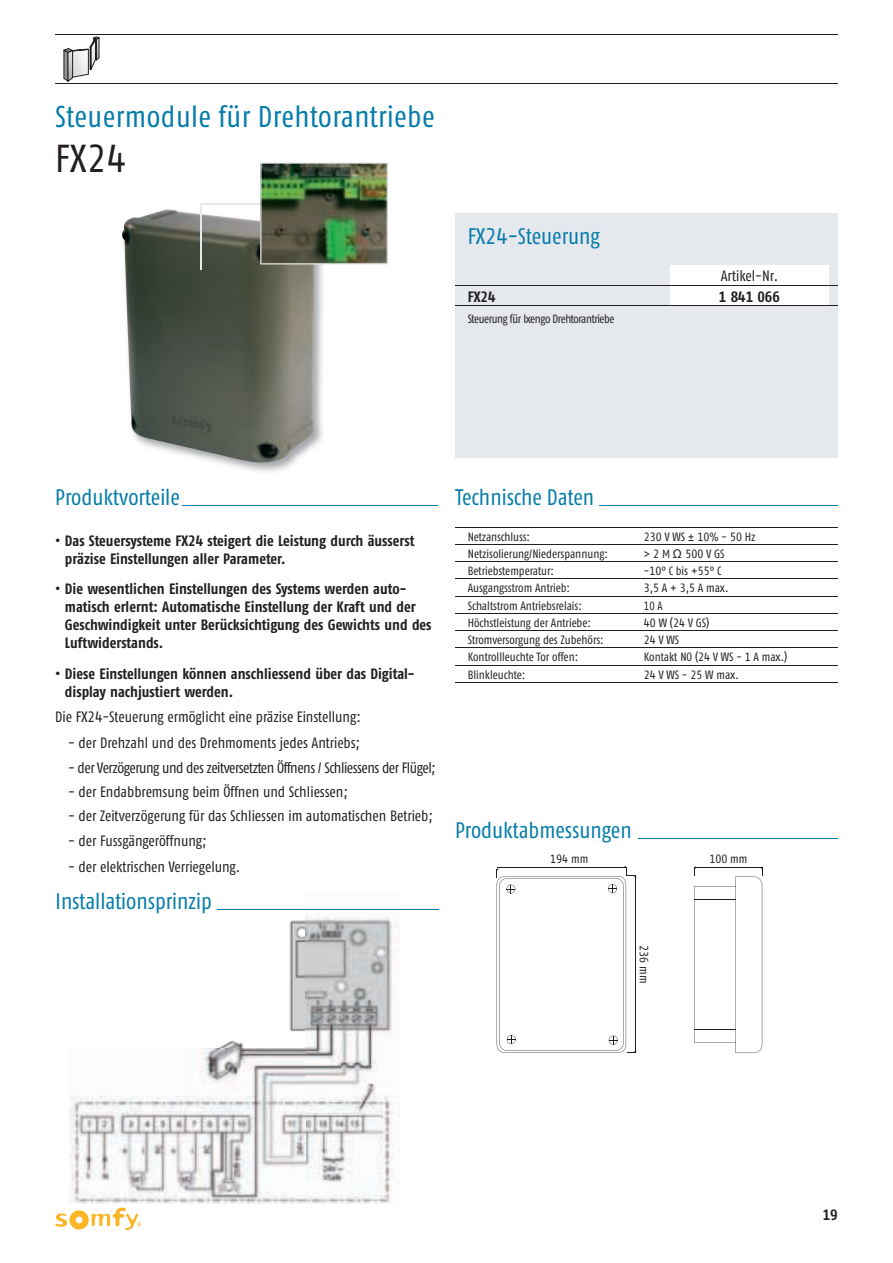
<style>
.page{position:relative;width:893px;height:1263px;background:#fff}
.page>*{position:absolute;margin:0;border:0;box-sizing:border-box;transform-origin:0 0}
.t1{font:39px "Fago Co Regular Tf";color:#231f20}
.t2{font:30px "Fago Co Regular Tf";letter-spacing:.015em;color:#047caa}
.t3{font:22.5px "Fago Co Regular Tf";color:#047caa}
.t4{font:15px/18px "Fago Co Bold Tf";color:#231f20}
.t5{font:15px "Fago Co Regular Tf";letter-spacing:-.005em;color:#231f20}
.t6{font:15px "Fago Co Regular Tf";letter-spacing:-.03em;color:#231f20}
.t7{font:12px "Fago Co Regular Tf";color:#231f20}
.t8{font:12px "Fago Co Regular Tf";letter-spacing:-.035em;color:#231f20}
.t9{font:12px "Fago Co Regular Tf";color:#231f20;scale:.91 1}
.s1{font-family:"Arial"}
</style>
<div class="page">
<div style="left:455px;top:213px;width:383px;height:245px;background:#e5e8ed"></div>
<img style="left:70px;top:916px;width:330px;height:287px">
<img style="left:226px;top:264px;width:100px;height:208px">
<img style="left:122px;top:209px;width:193px;height:255px">
<hr style="left:202px;top:203px;width:67px;height:2px;background:#e5e8ed">
<img style="left:260px;top:162px;width:128px;height:102px">
<hr style="left:200px;top:203px;width:2px;height:67px;background:#e5e8ed">
<svg style="left:63px;top:37px;width:37px;height:45px"></svg>
<hr style="left:455px;top:527px;width:183px;height:1px;background:#231f20">
<hr style="left:638px;top:527px;width:200px;height:1px;background:#231f20">
<hr style="left:455px;top:544px;width:183px;height:1px;background:#231f20">
<hr style="left:638px;top:544px;width:200px;height:1px;background:#231f20">
<hr style="left:455px;top:561px;width:183px;height:1px;background:#231f20">
<hr style="left:638px;top:561px;width:200px;height:1px;background:#231f20">
<hr style="left:455px;top:579px;width:183px;height:1px;background:#231f20">
<hr style="left:638px;top:579px;width:200px;height:1px;background:#231f20">
<hr style="left:455px;top:596px;width:183px;height:1px;background:#231f20">
<hr style="left:638px;top:596px;width:200px;height:1px;background:#231f20">
<hr style="left:455px;top:613px;width:183px;height:1px;background:#231f20">
<hr style="left:638px;top:613px;width:200px;height:1px;background:#231f20">
<hr style="left:455px;top:630px;width:183px;height:1px;background:#231f20">
<hr style="left:638px;top:630px;width:200px;height:1px;background:#231f20">
<hr style="left:455px;top:648px;width:183px;height:1px;background:#231f20">
<hr style="left:638px;top:648px;width:200px;height:1px;background:#231f20">
<hr style="left:455px;top:665px;width:183px;height:1px;background:#231f20">
<hr style="left:638px;top:665px;width:200px;height:1px;background:#231f20">
<hr style="left:455px;top:682px;width:183px;height:1px;background:#231f20">
<hr style="left:638px;top:682px;width:200px;height:1px;background:#231f20">
<hr style="left:600px;top:505px;width:238px;height:1px;background:#047caa">
<hr style="left:638px;top:838px;width:200px;height:1px;background:#047caa">
<svg style="left:497px;top:865px;width:140px;height:188px"></svg>
<svg style="left:694px;top:866px;width:69px;height:187px"></svg>
<hr style="left:694px;top:1029px;width:41px;height:1px;background:#231f20">
<hr style="left:694px;top:899px;width:41px;height:1px;background:#231f20">
<hr style="left:455px;top:285px;width:215px;height:1px;background:#231f20">
<hr style="left:455px;top:305px;width:215px;height:1px;background:#231f20">
<svg style="left:670px;top:265px;width:167px;height:41px;background:#f3f3f3"></svg>
<hr style="left:183px;top:505px;width:255px;height:1px;background:#047caa">
<svg style="left:55px;top:1208px;width:86px;height:22px"></svg>
<hr style="left:55px;top:35px;width:783px;height:1px;background:#231f20">
<hr style="left:55px;top:84px;width:783px;height:1px;background:#231f20">
<hr style="left:217px;top:909px;width:221px;height:1px;background:#047caa">
<h2 class="t2" style="left:55px;top:101px;width:381px">Steuermodule für Drehtorantriebe</h2>
<h1 class="t1" style="left:55px;top:138px;width:72px">FX24</h1>
<h3 class="t3" style="left:468px;top:225px;width:134px">FX24-Steuerung</h3>
<p class="t5" style="left:721px;top:268px;width:59px">Artikel-Nr.</p>
<p class="t4" style="left:468px;top:287px;width:29px">FX24</p>
<p class="t4" style="left:719px;top:287px;width:63px">1 841 066</p>
<p class="t8" style="left:468px;top:313px;width:148px">Steuerung für Ixengo Drehtorantriebe</p>
<h3 class="t3" style="left:55px;top:486px;width:126px">Produktvorteile</h3>
<p class="t4" style="left:65px;top:531px;width:351px;text-indent:-10px">• Das Steuersysteme FX24 steigert die Leistung durch äusserst präzise Einstellungen aller Parameter.</p>
<p class="t4" style="left:65px;top:580px;width:368px;text-indent:-10px">• Die wesentlichen Einstellungen des Systems werden auto&shy;matisch erlernt: Automatische Einstellung der Kraft und der Geschwindigkeit unter Berücksichtigung des Gewichts und des Luftwiderstands.</p>
<p class="t4" style="left:65px;top:664px;width:351px;text-indent:-10px">• Diese Einstellungen können anschliessend über das Digital&shy;display nachjustiert werden.</p>
<p class="t5" style="left:55px;top:709px;width:307px">Die FX24-Steuerung ermöglicht eine präzise Einstellung:</p>
<p class="t5" style="left:68px;top:735px;width:293px">- der Drehzahl und des Drehmoments jedes Antriebs;</p>
<p class="t6" style="left:68px;top:760px;width:369px">- der Verzögerung und des zeitversetzten Öffnens / Schliessens der Flügel;</p>
<p class="t5" style="left:68px;top:784px;width:281px">- der Endabbremsung beim Öffnen und Schliessen;</p>
<p class="t5" style="left:68px;top:808px;width:366px">- der Zeitverzögerung für das Schliessen im automatischen Betrieb;</p>
<p class="t5" style="left:68px;top:833px;width:140px">- der Fussgängeröffnung;</p>
<p class="t5" style="left:68px;top:859px;width:174px">- der elektrischen Verriegelung.</p>
<h3 class="t3" style="left:56px;top:889px;width:158px">Installationsprinzip</h3>
<h3 class="t3" style="left:455px;top:486px;width:141px">Technische Daten</h3>
<p class="t7" style="left:468px;top:530px;width:64px">Netzanschluss:</p>
<p class="t7" style="left:644px;top:530px;width:113px">230 V WS ± 10% - 50 Hz</p>
<p class="t7" style="left:468px;top:547px;width:142px">Netzisolierung/Niederspannung:</p>
<p class="t7" style="left:644px;top:547px;width:82px">&gt; 2 M <span class="s1">Ω</span> 500 V GS</p>
<p class="t7" style="left:468px;top:565px;width:88px">Betriebstemperatur:</p>
<p class="t7" style="left:644px;top:565px;width:79px">-10° C bis +55° C</p>
<p class="t7" style="left:468px;top:582px;width:104px">Ausgangsstrom Antrieb:</p>
<p class="t7" style="left:644px;top:582px;width:86px">3,5 A + 3,5 A max.</p>
<p class="t7" style="left:468px;top:599px;width:116px">Schaltstrom Antriebsrelais:</p>
<p class="t9" style="left:644px;top:599px;width:22px">10 A</p>
<p class="t7" style="left:468px;top:616px;width:125px">Höchstleistung der Antriebe:</p>
<p class="t7" style="left:644px;top:616px;width:67px">40 W (24 V GS)</p>
<p class="t7" style="left:468px;top:634px;width:137px">Stromversorgung des Zubehörs:</p>
<p class="t7" style="left:644px;top:634px;width:37px">24 V WS</p>
<p class="t7" style="left:468px;top:651px;width:112px">Kontrollleuchte Tor offen:</p>
<p class="t7" style="left:644px;top:651px;width:145px">Kontakt NO (24 V WS - 1 A max.)</p>
<p class="t7" style="left:468px;top:668px;width:59px">Blinkleuchte:</p>
<p class="t7" style="left:644px;top:668px;width:97px">24 V WS - 25 W max.</p>
<h3 class="t3" style="left:455px;top:818px;width:178px">Produktabmessungen</h3>
<p class="t7" style="left:550px;top:853px;width:40px">194 mm</p>
<p class="t7" style="left:650px;top:945px;width:40px;rotate:90deg">236 mm</p>
<p class="t7" style="left:709px;top:853px;width:40px">100 mm</p>
<p class="t4" style="left:823px;top:1205px;width:16px">19</p>
</div>
